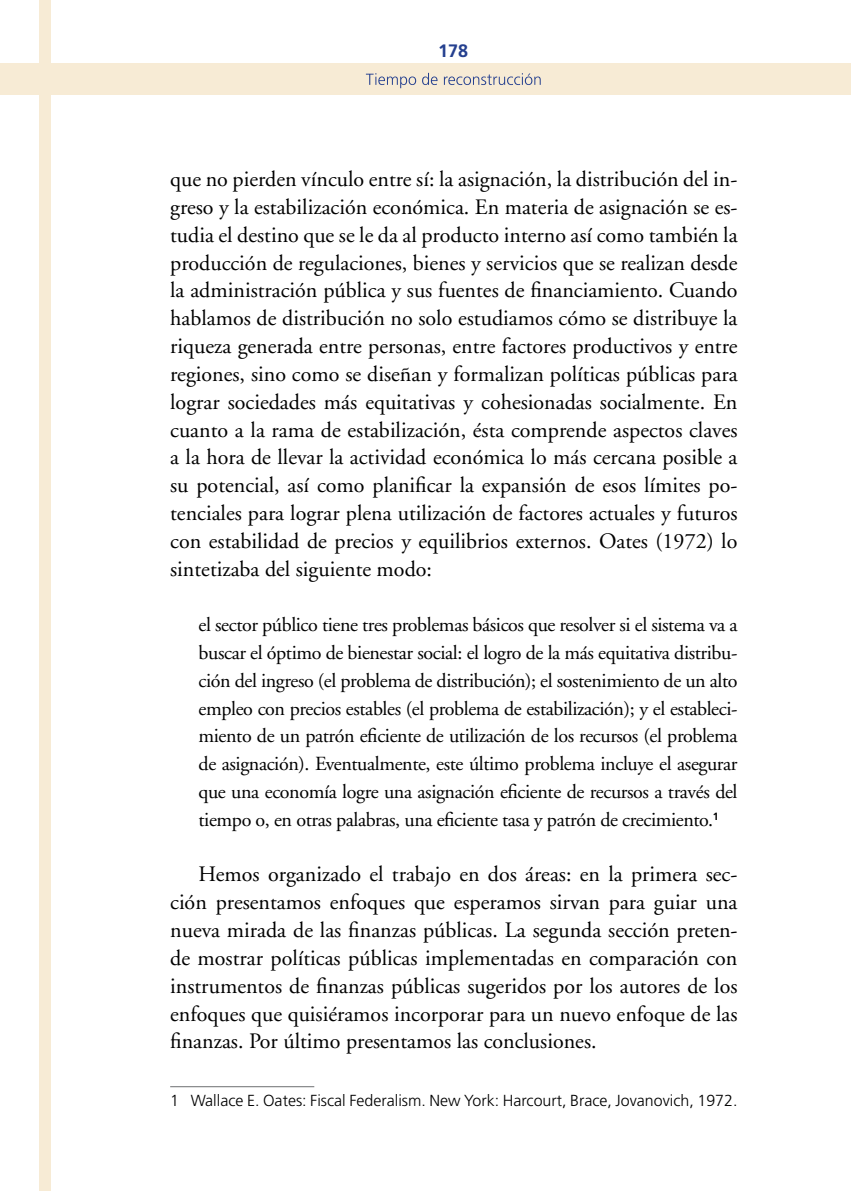
<style>
.page{position:relative;width:851px;height:1191px;background:#fff}
.page>*{position:absolute;margin:0;border:0;box-sizing:border-box;transform-origin:0 0}
.TEXTO_-_Copia{font:22px/27.8px "Adobe Garamond";color:#000;text-align:justify}
.Citas{font:20px/27.8px "Adobe Garamond";letter-spacing:-.02em;color:#000;text-align:justify}
.t1{font:700 18px "Frutiger";color:#25408f}
.Texto_nota_pie{font:300 16px "Frutiger";color:#000}
</style>
<div class="page">
<div style="left:0;top:64px;width:850px;height:31px;background:#f7ebd5"></div>
<div style="left:40px;top:0;width:11px;height:1191px;background:#f7ebd5"></div>
<svg style="left:366px;top:73px;width:174px;height:15px"></svg>
<hr style="left:170px;top:1086px;width:144px;height:1px;background:#6d6e71">
<p class="t1" style="left:438px;top:40px;width:32px">178</p>
<p class="TEXTO_-_Copia" style="left:170px;top:166px;width:569px">que no pierden vínculo entre sí: la asignación, la distribución del in&shy;greso y la estabilización económica. En materia de asignación se es&shy;tudia el destino que se le da al producto interno así como también la producción de regulaciones, bienes y servicios que se realizan desde la administración pública y sus fuentes de financiamiento. Cuando hablamos de distribución no solo estudiamos cómo se distribuye la riqueza generada entre personas, entre factores productivos y entre regiones, sino como se diseñan y formalizan políticas públicas para lograr sociedades más equitativas y cohesionadas socialmente. En cuanto a la rama de estabilización, ésta comprende aspectos claves a la hora de llevar la actividad económica lo más cercana posible a su potencial, así como planificar la expansión de esos límites po&shy;tenciales para lograr plena utilización de factores actuales y futuros con estabilidad de precios y equilibrios externos. Oates (1972) lo sintetizaba del siguiente modo:</p>
<p class="Citas" style="left:198px;top:611px;width:540px">el sector público tiene tres problemas básicos que resolver si el sistema va a buscar el óptimo de bienestar social: el logro de la más equitativa distribu&shy;ción del ingreso (el problema de distribución); el sostenimiento de un alto empleo con precios estables (el problema de estabilización); y el estableci&shy;miento de un patrón eficiente de utilización de los recursos (el problema de asignación). Eventualmente, este último problema incluye el asegurar que una economía logre una asignación eficiente de recursos a través del tiempo o, en otras palabras, una eficiente tasa y patrón de crecimiento.<sup>1</sup></p>
<p class="TEXTO_-_Copia" style="left:170px;top:861px;width:568px;text-indent:28px">Hemos organizado el trabajo en dos áreas: en la primera sec&shy;ción presentamos enfoques que esperamos sirvan para guiar una nueva mirada de las finanzas públicas. La segunda sección preten&shy;de mostrar políticas públicas implementadas en comparación con instrumentos de finanzas públicas sugeridos por los autores de los enfoques que quisiéramos incorporar para un nuevo enfoque de las finanzas. Por último presentamos las conclusiones.</p>
<p class="Texto_nota_pie" style="left:170px;top:1091px;width:568px">1 Wallace E. Oates: Fiscal Federalism. New York: Harcourt, Brace, Jovanovich, 1972.</p>
</div>
